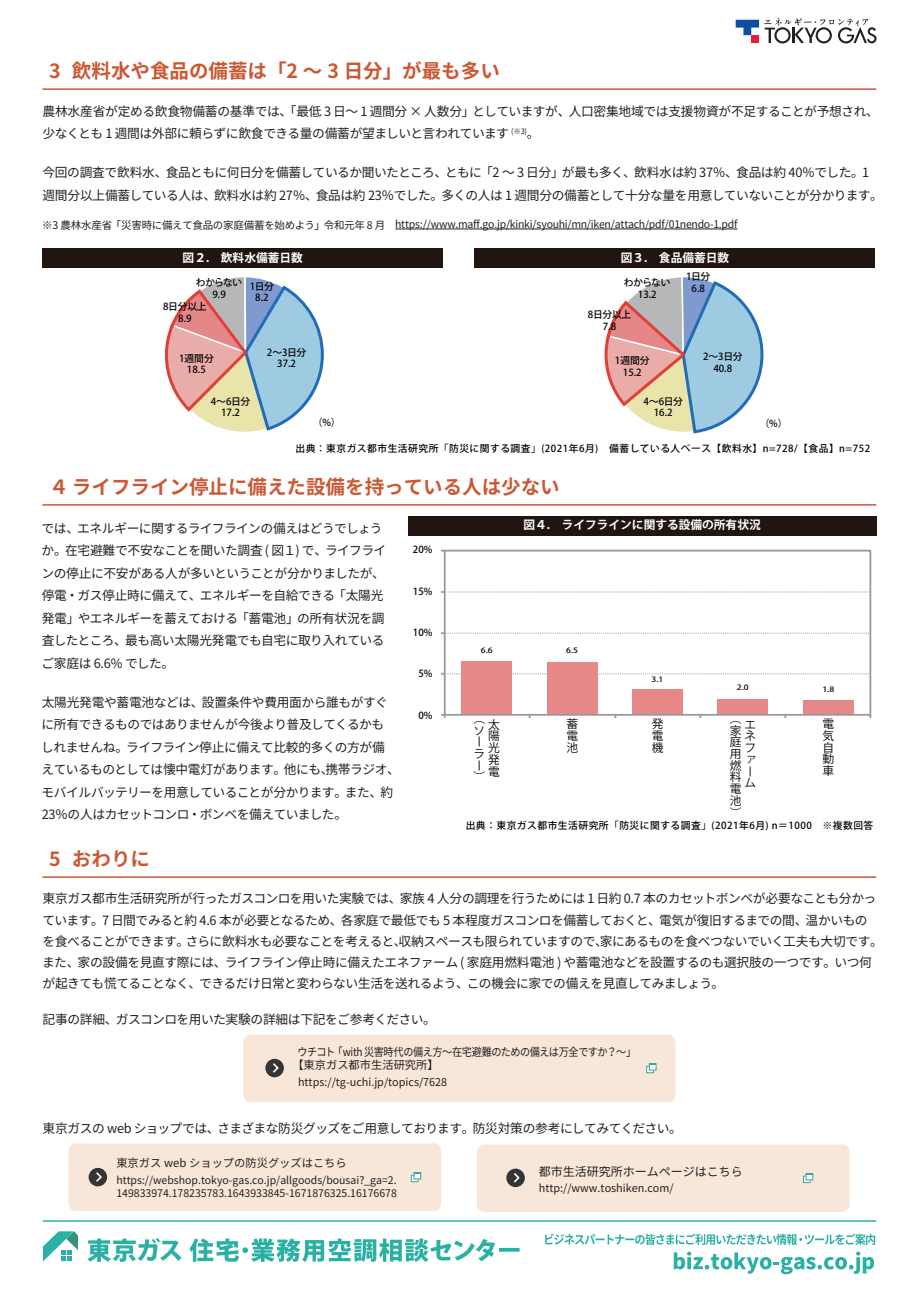
<style>
.page{position:relative;width:919px;height:1289px;background:#fff}
.page>*{position:absolute;margin:0;border:0;box-sizing:border-box;transform-origin:0 0}
.t1{font:700 19.5px "Gen Shin Gothic";color:#cc5733}
.t2{font:12.75px/22.5px "Gen Shin Gothic";letter-spacing:-.035em;color:#231f20}
.t3{font:12px "Gen Shin Gothic";color:#231f20}
.t4{font:700 11.7px "Koz Go Pro";color:#fff}
.t5{font:11.7px/11.7px "Koz Go Pr 6 N";color:#030303;text-align:justify}
.t6{font:11.25px/13.5px "Gen Shin Gothic";letter-spacing:-.035em;color:#231f20;scale:.9 1}
.t7{font:11.25px "Gen Shin Gothic";letter-spacing:-.01em;color:#231f20}
.t8{font:10.8px "Gen Shin Gothic";color:#231f20}
.t9{font:10.5px/13.5px "Gen Shin Gothic";color:#231f20}
.t10{font:10.5px "Gen Shin Gothic";letter-spacing:-.025em;color:#231f20}
.t11{font:500 9.75px "Koz Go Pro";letter-spacing:.05em;color:#030303}
.t12{font:500 9.75px/11.7px "Koz Go Pr 6 N";letter-spacing:-.03em;color:#030303;text-align:center}
.t13{font:500 7.35px "Koz Go Pr 6 N";color:#030303;scale:1.19 1}
</style>
<div class="page">
<hr style="left:42px;top:88px;width:834px;height:2px;background:#cc5733">
<hr style="left:395px;top:229px;width:342px;height:1px;background:#231f20">
<div style="left:43px;top:249px;width:399px;height:19px;background:#211512"></div>
<svg style="left:163px;top:88px;width:162px;height:344px"></svg>
<div style="left:475px;top:249px;width:399px;height:19px;background:#211512"></div>
<svg style="left:604px;top:277px;width:160px;height:157px"></svg>
<hr style="left:42px;top:876px;width:834px;height:1px;background:#cc5733">
<div style="left:243px;top:1034px;width:432px;height:68px;background:#f8e7d9"></div>
<div style="left:477px;top:1144px;width:372px;height:67px;background:#f8e7d9;border-radius:8px"></div>
<svg style="left:803px;top:1175px;width:7px;height:7px"></svg>
<svg style="left:805px;top:1173px;width:8px;height:7px"></svg>
<svg style="left:506px;top:1168px;width:19px;height:19px"></svg>
<svg style="left:512px;top:1171px;width:9px;height:13px"></svg>
<div style="left:68px;top:1143px;width:373px;height:67px;background:#f8e7d9;border-radius:8px"></div>
<svg style="left:411px;top:1174px;width:7px;height:8px"></svg>
<div style="left:413px;top:1172px;width:8px;height:7px;background:#fff;border:1px solid #38a99d"></div>
<div style="left:89px;top:1167px;width:18px;height:19px;background:#333434;border-radius:50%"></div>
<svg style="left:96px;top:1172px;width:6px;height:10px"></svg>
<svg style="left:673px;top:1251px;width:201px;height:23px"></svg>
<hr style="left:43px;top:1220px;width:833px;height:1px;background:#2ab1a4">
<svg style="left:87px;top:1238px;width:94px;height:23px"></svg>
<svg style="left:189px;top:1238px;width:330px;height:23px"></svg>
<svg style="left:43px;top:1231px;width:35px;height:30px"></svg>
<svg style="left:545px;top:1233px;width:330px;height:11px"></svg>
<svg style="left:735px;top:18px;width:141px;height:25px"></svg>
<div style="left:751px;top:35px;width:8px;height:8px;background:#ed1a3a"></div>
<hr style="left:42px;top:504px;width:834px;height:1px;background:#cc5733">
<div style="left:408px;top:516px;width:468px;height:19px;background:#211512"></div>
<svg style="left:441px;top:673px;width:426px;height:1px"></svg>
<svg style="left:441px;top:632px;width:426px;height:2px"></svg>
<svg style="left:441px;top:591px;width:426px;height:2px"></svg>
<div style="left:462px;top:661px;width:50px;height:53px;background:#e58887"></div>
<div style="left:547px;top:662px;width:50px;height:52px;background:#e58887"></div>
<div style="left:632px;top:689px;width:50px;height:25px;background:#e58887"></div>
<div style="left:717px;top:699px;width:50px;height:15px;background:#e58887"></div>
<div style="left:803px;top:700px;width:50px;height:14px;background:#e58887"></div>
<div style="left:444px;top:549px;width:427px;height:166px;border:2px solid #97999d"></div>
<h1 class="t1" style="left:49px;top:56px;width:452px">3 飲料水や食品の備蓄は「2 ～ 3 日分」が最も多い</h1>
<p class="t2" style="left:42px;top:99px;width:837px">農林水産省が定める飲食物備蓄の基準では、「最低 3 日～ 1 週間分 × 人数分」としていますが、人口密集地域では支援物資が不足することが予想され、少なくとも 1 週間は外部に頼らずに飲食できる量の備蓄が望ましいと言われています <sup>(※3)</sup>。</p>
<p class="t2" style="left:43px;top:161px;width:841px">今回の調査で飲料水、食品ともに何日分を備蓄しているか聞いたところ、ともに「2 ～ 3 日分」が最も多く、飲料水は約 37％、食品は約 40％でした。1週間分以上備蓄している人は、飲料水は約 27％、食品は約 23％でした。多くの人は 1 週間分の備蓄として十分な量を用意していないことが分かります。</p>
<p class="t10" style="left:42px;top:216px;width:696px">※3 農林水産省「災害時に備えて食品の家庭備蓄を始めよう」令和元年 8 月　https://www.maff.go.jp/kinki/syouhi/mn/iken/attach/pdf/01nendo-1.pdf</p>
<p class="t4" style="left:183px;top:250px;width:122px">図２.　飲料水備蓄日数</p>
<p class="t4" style="left:620px;top:250px;width:110px">図３.　食品備蓄日数</p>
<p class="t12" style="left:196px;top:276px;width:48px">わからない<br>9.9</p>
<p class="t12" style="left:250px;top:280px;width:26px">1日分<br>8.2</p>
<p class="t12" style="left:163px;top:301px;width:45px">8日分以上<br>8.9</p>
<p class="t12" style="left:623px;top:277px;width:48px">わからない<br>13.2</p>
<p class="t12" style="left:686px;top:271px;width:26px">1日分<br>6.8</p>
<p class="t12" style="left:588px;top:309px;width:45px">8日分以上<br>7.8</p>
<p class="t12" style="left:179px;top:352px;width:36px">1週間分<br>18.5</p>
<p class="t12" style="left:267px;top:346px;width:41px">2～3日分<br>37.2</p>
<p class="t12" style="left:615px;top:355px;width:36px">1週間分<br>15.2</p>
<p class="t12" style="left:703px;top:351px;width:41px">2～3日分<br>40.8</p>
<p class="t12" style="left:211px;top:395px;width:41px">4～6日分<br>17.2</p>
<p class="t12" style="left:313px;top:416px;width:29px">（%）</p>
<p class="t12" style="left:643px;top:395px;width:41px">4～6日分<br>16.2</p>
<p class="t12" style="left:759px;top:418px;width:29px">（%）</p>
<p class="t11" style="left:295px;top:442px;width:576px">出典：東京ガス都市生活研究所「防災に関する調査」(2021年6月)　備蓄している人ベース【飲料水】n=728/【食品】n=752</p>
<h1 class="t1" style="left:49px;top:472px;width:512px">４ライフライン停止に備えた設備を持っている人は少ない</h1>
<p class="t2" style="left:41px;top:517px;width:346px">では、エネルギーに関するライフラインの備えはどうでしょうか。在宅避難で不安なことを聞いた調査 ( 図１) で、ライフラインの停止に不安がある人が多いということが分かりましたが、停電・ガス停止時に備えて、エネルギーを自給できる「太陽光発電」やエネルギーを蓄えておける「蓄電池」の所有状況を調査したところ、最も高い太陽光発電でも自宅に取り入れているご家庭は 6.6% でした。</p>
<p class="t2" style="left:41px;top:691px;width:360px">太陽光発電や蓄電池などは、設置条件や費用面から誰もがすぐに所有できるものではありませんが今後より普及してくるかもしれませんね。ライフライン停止に備えて比較的多くの方が備えているものとしては懐中電灯があります。他にも、携帯ラジオ、モバイルバッテリーを用意していることが分かります。また、約23％の人はカセットコンロ・ボンベを備えていました。</p>
<p class="t4" style="left:523px;top:517px;width:239px">図４.　ライフラインに関する設備の所有状況</p>
<p class="t11" style="left:413px;top:543px;width:21px">20%</p>
<p class="t11" style="left:413px;top:585px;width:21px">15%</p>
<p class="t11" style="left:413px;top:626px;width:21px">10%</p>
<p class="t11" style="left:418px;top:667px;width:16px">5%</p>
<p class="t11" style="left:418px;top:708px;width:16px">0%</p>
<p class="t13" style="left:481px;top:646px;width:11px">6.6</p>
<p class="t13" style="left:566px;top:646px;width:11px">6.5</p>
<p class="t13" style="left:651px;top:674px;width:11px">3.1</p>
<p class="t13" style="left:737px;top:683px;width:11px">2.0</p>
<p class="t13" style="left:822px;top:685px;width:11px">1.8</p>
<p class="t5" style="left:473px;top:713px;width:13px;text-align:left">（ソーラー）</p>
<p class="t5" style="left:488px;top:718px;width:13px">太陽光発電</p>
<p class="t5" style="left:566px;top:718px;width:13px">蓄電池</p>
<p class="t5" style="left:651px;top:718px;width:13px">発電機</p>
<p class="t5" style="left:729px;top:713px;width:13px">（家庭用燃料電池）</p>
<p class="t5" style="left:744px;top:718px;width:13px;text-align:left">エネファーム</p>
<p class="t5" style="left:822px;top:718px;width:13px">電気自動車</p>
<p class="t11" style="left:465px;top:818px;width:409px">出典：東京ガス都市生活研究所「防災に関する調査」(2021年6月) n＝1000　※複数回答</p>
<h1 class="t1" style="left:49px;top:844px;width:102px">5 おわりに</h1>
<p class="t2" style="left:42px;top:888px;width:842px;line-height:21px">東京ガス都市生活研究所が行ったガスコンロを用いた実験では、家族 4 人分の調理を行うためには 1 日約 0.7 本のカセットボンベが必要なことも分かっています。7 日間でみると約 4.6 本が必要となるため、各家庭で最低でも 5 本程度ガスコンロを備蓄しておくと、電気が復旧するまでの間、温かいものを食べることができます。さらに飲料水も必要なことを考えると、収納スペースも限られていますので、家にあるものを食べつないでいく工夫も大切です。また、家の設備を見直す際には、ライフライン停止時に備えたエネファーム ( 家庭用燃料電池 ) や蓄電池などを設置するのも選択肢の一つです。いつ何が起きても慌てることなく、できるだけ日常と変わらない生活を送れるよう、この機会に家での備えを見直してみましょう。</p>
<p class="t2" style="left:42px;top:1007px;width:395px">記事の詳細、ガスコンロを用いた実験の詳細は下記をご参考ください。</p>
<p class="t6" style="left:292px;top:1044px;width:383px;text-indent:5px">ウチコト「with 災害時代の備え方～在宅避難のための備えは万全ですか？～」【東京ガス都市生活研究所】</p>
<p class="t8" style="left:298px;top:1074px;width:151px">https://tg-uchi.jp/topics/7628</p>
<p class="t2" style="left:42px;top:1117px;width:641px">東京ガスの web ショップでは、さまざまな防災グッズをご用意しております。防災対策の参考にしてみてください。</p>
<p class="t3" style="left:538px;top:1162px;width:205px">都市生活研究所ホームページはこちら</p>
<p class="t8" style="left:538px;top:1180px;width:136px">http://www.toshiken.com/</p>
<p class="t7" style="left:116px;top:1154px;width:232px">東京ガス web ショップの防災グッズはこちら</p>
<p class="t9" style="left:116px;top:1173px;width:282px">https://webshop.tokyo-gas.co.jp/allgoods/bousai?_ga=2.<br>149833974.178235783.1643933845-1671876325.16176678</p>
</div>
